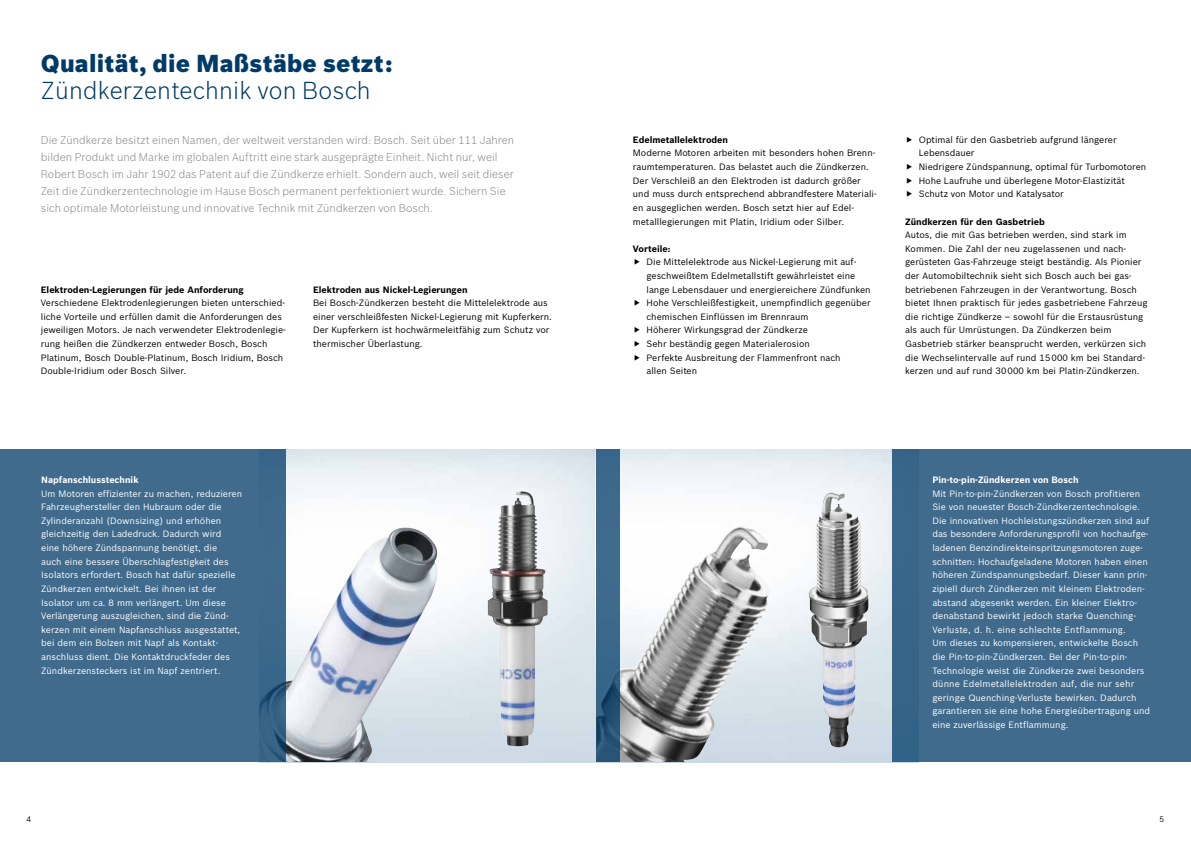
<style>
.page{position:relative;width:1191px;height:842px;background:#fff}
.page>*{position:absolute;margin:0;border:0;box-sizing:border-box;transform-origin:0 0}
.t1{font:900 24px "Bosch Sans";letter-spacing:.01em;color:#003a68}
.t2{font:300 24px "Bosch Sans";letter-spacing:.01em;color:#003a68}
.t3{font:300 11px/17px "Bosch Sans";letter-spacing:.005em;color:#878786}
.t4{font:9px/13.6px "Bosch Sans";color:#000}
.t5{font:9px/13.6px "Bosch Sans";color:#fff}
.t6{font:700 9px "Bosch Sans";color:#000}
.t7{font:700 9px "Bosch Sans";color:#fff}
.t8{font:7.7px "Bosch Sans";color:#000}
</style>
<div class="page">
<img style="left:286px;top:527px;width:153px;height:235px">
<svg style="left:619px;top:449px;width:272px;height:313px"></svg>
<div style="left:891px;top:449px;width:300px;height:313px;background:#406b8d"></div>
<div style="left:0;top:449px;width:286px;height:313px;background:#406b8d"></div>
<img style="left:488px;top:492px;width:59px;height:254px">
<img style="left:806px;top:492px;width:64px;height:256px">
<img style="left:619px;top:526px;width:153px;height:236px">
<svg style="left:595px;top:449px;width:24px;height:313px;background:#3d688a"></svg>
<h1 class="t1" style="left:41px;top:45px;width:353px">Qualität, die Maßstäbe setzt:</h1>
<h1 class="t2" style="left:41px;top:73px;width:331px">Zündkerzentechnik von Bosch</h1>
<p class="t3" style="left:41px;top:131px;width:475px">Die Zündkerze besitzt einen Namen, der weltweit verstanden wird: Bosch. Seit über 111 Jahren bilden Produkt und Marke im globalen Auftritt eine stark ausgeprägte Einheit. Nicht nur, weil Robert Bosch im Jahr 1902 das Patent auf die Zündkerze erhielt. Sondern auch, weil seit dieser Zeit die Zündkerzentechnologie im Hause Bosch permanent perfektioniert wurde. Sichern Sie sich optimale Motorleistung und innovative Technik mit Zündkerzen von Bosch.</p>
<p class="t6" style="left:41px;top:282px;width:204px">Elektroden-Legierungen für jede Anforderung</p>
<p class="t4" style="left:41px;top:295px;width:246px">Verschiedene Elektrodenlegierungen bieten unterschied&shy;liche Vorteile und erfüllen damit die Anforderungen des jeweiligen Motors. Je nach verwendeter Elektrodenlegie&shy;rung heißen die Zündkerzen entweder Bosch, Bosch Platinum, Bosch Double-Platinum, Bosch Iridium, Bosch Double-Iridium oder Bosch Silver.</p>
<p class="t6" style="left:313px;top:282px;width:156px">Elektroden aus Nickel-Legierungen</p>
<p class="t4" style="left:313px;top:295px;width:240px">Bei Bosch-Zündkerzen besteht die Mittelelektrode aus einer verschleißfesten Nickel-Legierung mit Kupferkern.<br>Der Kupferkern ist hochwärmeleitfähig zum Schutz vor thermischer Überlastung.</p>
<p class="t7" style="left:41px;top:473px;width:99px">Napfanschlusstechnik</p>
<p class="t5" style="left:41px;top:486px;width:202px">Um Motoren effizienter zu machen, reduzieren Fahrzeughersteller den Hubraum oder die Zylinderanzahl (Downsizing) und erhöhen gleichzeitig den Ladedruck. Dadurch wird<br>eine höhere Zündspannung benötigt, die<br>auch eine bessere Überschlagfestigkeit des Isolators erfordert. Bosch hat dafür spezielle Zündkerzen entwickelt. Bei ihnen ist der Isolator um ca. 8 mm verlängert. Um diese Verlängerung auszugleichen, sind die Zünd&shy;kerzen mit einem Napfanschluss ausgestattet, bei dem ein Bolzen mit Napf als Kontakt&shy;anschluss dient. Die Kontaktdruckfeder des Zündkerzensteckers ist im Napf zentriert.</p>
<p class="t6" style="left:633px;top:133px;width:97px">Edelmetallelektroden</p>
<p class="t4" style="left:633px;top:146px;width:245px">Moderne Motoren arbeiten mit besonders hohen Brenn&shy;raumtemperaturen. Das belastet auch die Zündkerzen.<br>Der Verschleiß an den Elektroden ist dadurch größer und muss durch entsprechend abbrandfestere Materiali&shy;en ausgeglichen werden. Bosch setzt hier auf Edel&shy;metalllegierungen mit Platin, Iridium oder Silber.</p>
<p class="t6" style="left:633px;top:242px;width:39px">Vorteile:</p>
<p class="t4" style="left:646px;top:255px;width:226px">Die Mittelelektrode aus Nickel-Legierung mit auf&shy;geschweißtem Edelmetallstift gewährleistet eine lange Lebensdauer und energiereichere Zündfunken Hohe Verschleißfestigkeit, unempfindlich gegenüber chemischen Einflüssen im Brennraum<br>Höherer Wirkungsgrad der Zündkerze<br>Sehr beständig gegen Materialerosion<br>Perfekte Ausbreitung der Flammenfront nach<br>allen Seiten</p>
<p class="t4" style="left:918px;top:132px;width:229px">Optimal für den Gasbetrieb aufgrund längerer Lebensdauer<br>Niedrigere Zündspannung, optimal für Turbomotoren Hohe Laufruhe und überlegene Motor-Elastizität Schutz von Motor und Katalysator</p>
<p class="t6" style="left:905px;top:214px;width:141px">Zündkerzen für den Gasbetrieb</p>
<p class="t4" style="left:905px;top:227px;width:244px">Autos, die mit Gas betrieben werden, sind stark im Kommen. Die Zahl der neu zugelassenen und nach&shy;gerüsteten Gas-Fahrzeuge steigt beständig. Als Pionier der Automobiltechnik sieht sich Bosch auch bei gas&shy;betriebenen Fahrzeugen in der Verantwortung. Bosch bietet Ihnen praktisch für jedes gasbetriebene Fahrzeug die richtige Zündkerze – sowohl für die Erstausrüstung als auch für Umrüstungen. Da Zündkerzen beim Gasbetrieb stärker beansprucht werden, verkürzen sich die Wechselintervalle auf rund 15 000 km bei Standard&shy;kerzen und auf rund 30 000 km bei Platin-Zündkerzen.</p>
<p class="t7" style="left:932px;top:473px;width:148px">Pin-to-pin-Zündkerzen von Bosch</p>
<p class="t5" style="left:932px;top:486px;width:219px">Mit Pin-to-pin-Zündkerzen von Bosch profitieren Sie von neuester Bosch-Zündkerzentechnologie.<br>Die innovativen Hochleistungszündkerzen sind auf das besondere Anforderungsprofil von hochaufge&shy;ladenen Benzindirekteinspritzungsmotoren zuge&shy;schnitten: Hochaufgeladene Motoren haben einen höheren Zündspannungsbedarf. Dieser kann prin&shy;zipiell durch Zündkerzen mit kleinem Elektroden&shy;abstand abgesenkt werden. Ein kleiner Elektro&shy;denabstand bewirkt jedoch starke Quenching-Verluste, d. h. eine schlechte Entflammung.<br>Um dieses zu kompensieren, entwickelte Bosch die Pin-to-pin-Zündkerzen. Bei der Pin-to-pin-Technologie weist die Zündkerze zwei besonders dünne Edelmetallelektroden auf, die nur sehr geringe Quenching-Verluste bewirken. Dadurch garantieren sie eine hohe Energieübertragung und eine zuverlässige Entflammung.</p>
<p class="t8" style="left:27px;top:814px;width:6px">4</p>
<p class="t8" style="left:1159px;top:814px;width:6px">5</p>
</div>
